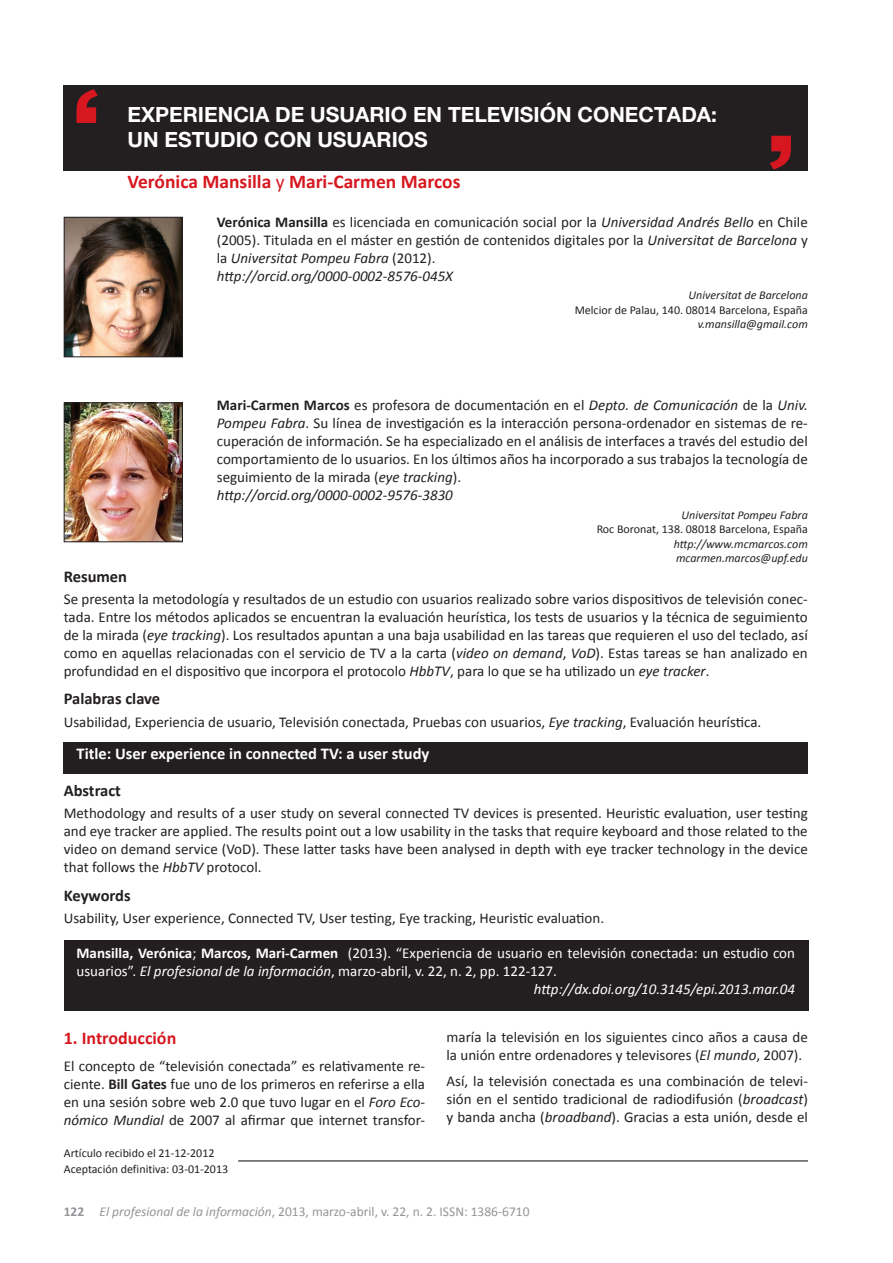
<style>
.page{position:relative;width:893px;height:1263px;background:#fff}
.page>*{position:absolute;margin:0;border:0;box-sizing:border-box;transform-origin:0 0}
.t1{font:700 21px "Helvetica Neue";color:#fff}
.t2{font:700 19.5px "Calibri";color:#d7171f}
.t3{font:700 18px "Calibri";color:#d7171f}
.t4{font:700 16.5px "Calibri";color:#fff}
.t5{font:700 16.5px "Calibri";color:#231f20}
.t6{font:15px/18px "Calibri";color:#231f20;text-align:justify}
.t7{font:15px "Calibri";color:#fff}
.t8{font:italic 15px "Calibri";color:#fff}
.t9{font:13.5px "Calibri";color:#939598}
.t10{font:12px/15.6px "Calibri";color:#231f20}
.t11{font:italic 12px/14.4px "Calibri";color:#231f20}
.s1{font-weight:400}
.s2{font-weight:700}
.s3{font-style:italic}
</style>
<div class="page">
<div style="left:64px;top:85px;width:744px;height:85px;background:#231f20"></div>
<svg style="left:770px;top:136px;width:21px;height:33px"></svg>
<svg style="left:77px;top:89px;width:21px;height:34px"></svg>
<hr style="left:238px;top:1160px;width:570px;height:1px;background:#231f20">
<div style="left:64px;top:940px;width:744px;height:70px;background:#231f20"></div>
<div style="left:64px;top:742px;width:744px;height:32px;background:#231f20"></div>
<img style="left:66px;top:219px;width:115px;height:136px">
<div style="left:64px;top:217px;width:119px;height:140px;border:1px solid #231f20"></div>
<img style="left:66px;top:404px;width:115px;height:136px">
<div style="left:64px;top:402px;width:119px;height:140px;border:1px solid #231f20"></div>
<h1 class="t1" style="left:128px;top:102px;width:41px">EXPERIE</h1>
<h1 class="t1" style="left:218px;top:102px;width:29px">NCIA</h1>
<h1 class="t1" style="left:275px;top:102px;width:50px">DE USUARIO</h1>
<h1 class="t1" style="left:413px;top:102px;width:48px">EN TELEVISI</h1>
<h1 class="t1" style="left:540px;top:102px;width:101px">ÓN CONECTADA</h1>
<h1 class="t1" style="left:711px;top:102px;width:7px">:</h1>
<h1 class="t1" style="left:128px;top:127px;width:52px">UN ESTUDIO</h1>
<h1 class="t1" style="left:264px;top:127px;width:68px">CO N USUARIOS</h1>
<h2 class="t2" style="left:128px;top:169px;width:334px">Verónica Mansilla <span class="s1">y</span> Mari-Carmen Marcos</h2>
<p class="t6" style="left:217px;top:213px;width:592px;text-align:left"><span class="s2">Verónica Mansilla</span> es licenciada en comunicación social por la <span class="s3">Universidad Andrés Bello</span> en Chile (2005). Titulada en el máster en gestión de contenidos digitales por la <span class="s3">Universitat de Barcelona</span> y la <span class="s3">Universitat Pompeu Fabra</span> (2012).<br><span class="s3">http://orcid.org/0000-0002-8576-045X</span></p>
<p class="t11" style="left:688px;top:288px;width:121px">Universitat de Barcelona</p>
<p class="t10" style="left:575px;top:302px;width:235px">Melcior de Palau, 140. 08014 Barcelona, España</p>
<p class="t11" style="left:698px;top:317px;width:112px">v.mansilla@gmail.com</p>
<p class="t6" style="left:217px;top:396px;width:592px;text-align:left"><span class="s2">Mari-Carmen Marcos</span> es profesora de documentación en el <span class="s3">Depto. de Comunicación</span> de la <span class="s3">Univ.<br>Pompeu Fabra</span>. Su línea de investigación es la interacción persona-ordenador en sistemas de re&shy;cuperación de información. Se ha especializado en el análisis de interfaces a través del estudio del comportamiento de lo usuarios. En los últimos años ha incorporado a sus trabajos la tecnología de seguimiento de la mirada (<span class="s3">eye tracking</span>).<br><span class="s3">http://orcid.org/0000-0002-9576-3830</span></p>
<p class="t11" style="left:681px;top:507px;width:128px">Universitat Pompeu Fabra</p>
<p class="t10" style="left:597px;top:521px;width:213px">Roc Boronat, 138. 08018 Barcelona, España</p>
<p class="t11" style="left:674px;top:536px;width:136px">http://www.mcmarcos.com mcarmen.marcos@upf.edu</p>
<p class="t5" style="left:64px;top:566px;width:65px">Resumen</p>
<p class="t6" style="left:64px;top:590px;width:746px">Se presenta la metodología y resultados de un estudio con usuarios realizado sobre varios dispositivos de televisión conec&shy;tada. Entre los métodos aplicados se encuentran la evaluación heurística, los tests de usuarios y la técnica de seguimiento de la mirada (<span class="s3">eye tracking</span>). Los resultados apuntan a una baja usabilidad en las tareas que requieren el uso del teclado, así como en aquellas relacionadas con el servicio de TV a la carta (<span class="s3">video on demand</span>, <span class="s3">VoD</span>). Estas tareas se han analizado en profundidad en el dispositivo que incorpora el protocolo <span class="s3">HbbTV</span>, para lo que se ha utilizado un <span class="s3">eye tracker</span>.</p>
<p class="t5" style="left:64px;top:688px;width:98px">Palabras clave</p>
<p class="t6" style="left:64px;top:713px;width:699px">Usabilidad, Experiencia de usuario, Televisión conectada, Pruebas con usuarios, <span class="s3">Eye tracking</span>, Evaluación heurística.</p>
<p class="t4" style="left:77px;top:743px;width:354px">Title: User experience in connected TV: a user study</p>
<p class="t5" style="left:64px;top:780px;width:59px">Abstract</p>
<p class="t6" style="left:64px;top:804px;width:745px">Methodology and results of a user study on several connected TV devices is presented. Heuristic evaluation, user testing and eye tracker are applied. The results point out a low usability in the tasks that require keyboard and those related to the video on demand service (VoD). These latter tasks have been analysed in depth with eye tracker technology in the device that follows the <span class="s3">HbbTV</span> protocol.</p>
<p class="t5" style="left:64px;top:884px;width:68px">Keywords</p>
<p class="t6" style="left:64px;top:909px;width:542px">Usability, User experience, Connected TV, User testing, Eye tracking, Heuristic evaluation.</p>
<p class="t7" style="left:77px;top:943px;width:720px"><span class="s2">Mansilla, Verónica</span>; <span class="s2">Marcos, Mari-Carmen</span> (2013). “Experiencia de usuario en televisión conectada: un estudio con</p>
<p class="t7" style="left:77px;top:961px;width:482px">usuarios”. <span class="s3">El profesional de la información</span>, marzo-abril, v. 22, n. 2, pp. 122-127.</p>
<p class="t8" style="left:534px;top:978px;width:263px">http://dx.doi.org/10.3145/epi.2013.mar.04</p>
<p class="t3" style="left:64px;top:1027px;width:114px">1. Introducción</p>
<p class="t6" style="left:64px;top:1057px;width:363px">El concepto de “televisión conectada” es relativamente re&shy;ciente. <span class="s2">Bill Gates</span> fue uno de los primeros en referirse a ella en una sesión sobre web 2.0 que tuvo lugar en el <span class="s3">Foro Eco&shy;nómico Mundial</span> de 2007 al afirmar que internet transfor-</p>
<p class="t6" style="left:446px;top:1028px;width:363px">maría la televisión en los siguientes cinco años a causa de la unión entre ordenadores y televisores (<span class="s3">El mundo</span>, 2007).</p>
<p class="t6" style="left:446px;top:1072px;width:363px">Así, la televisión conectada es una combinación de televi&shy;sión en el sentido tradicional de radiodifusión (<span class="s3">broadcast</span>) y banda ancha (<span class="s3">broadband</span>). Gracias a esta unión, desde el</p>
<p class="t10" style="left:64px;top:1145px;width:166px">Artículo recibido el 21-12-2012<br>Aceptación definitiva: 03-01-2013</p>
<p class="t9" style="left:64px;top:1203px;width:467px"><span class="s2">122</span> <span class="s3">El profesional de la información</span>, 2013, marzo-abril, v. 22, n. 2. ISSN: 1386-6710</p>
</div>
